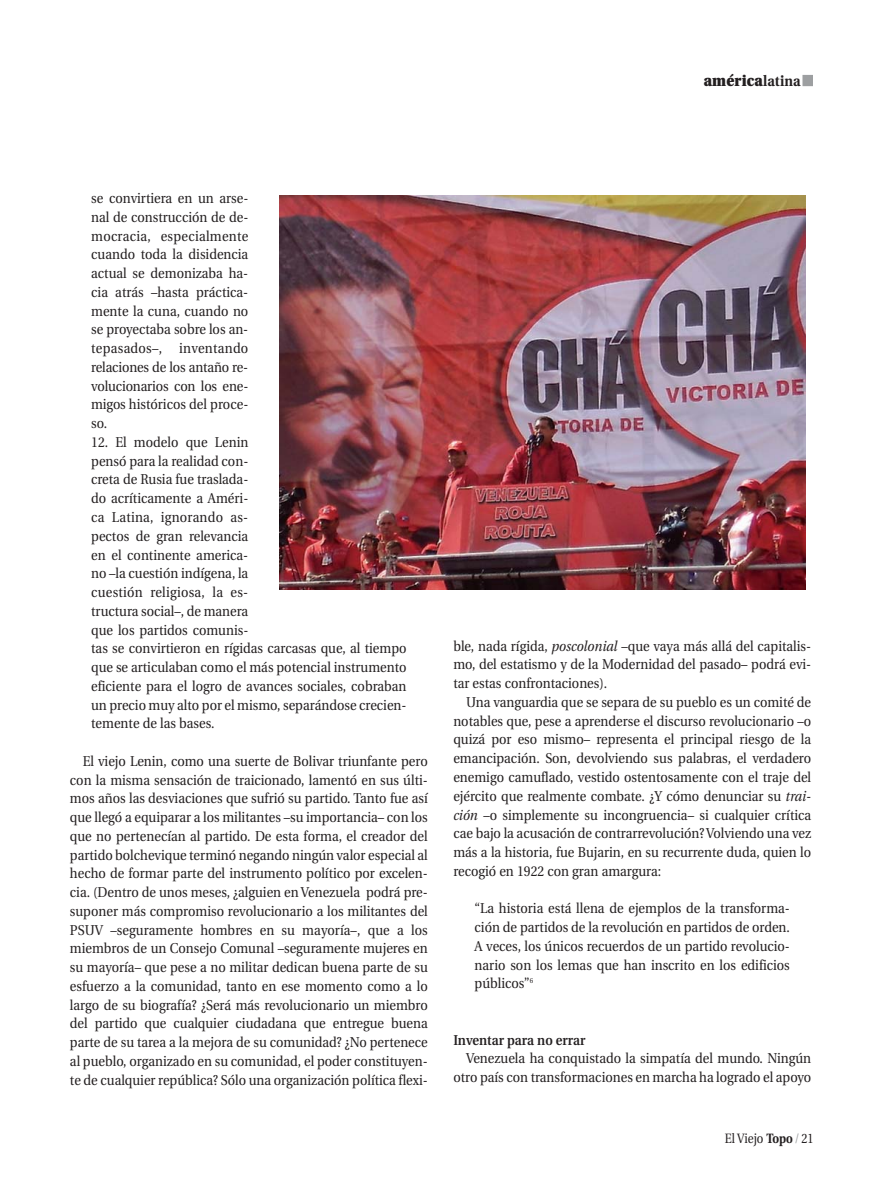
<style>
.page{position:relative;width:893px;height:1191px;background:#fff}
.page>*{position:absolute;margin:0;border:0;box-sizing:border-box;transform-origin:0 0}
.t1{font:900 15px "Utopia";letter-spacing:.01em;color:#231f20;scale:.9 1}
.t2{font:14.25px/18.8px "Utopia";color:#231f20;text-align:justify;scale:.9 1}
.t3{font:600 14.25px "Utopia";color:#231f20;scale:.9 1}
.t4{font:13.5px "Utopia";color:#231f20;scale:.85 1}
.s1{font-weight:700}
.s2{font-style:italic}
.s3{color:#9d9fa1}
</style>
<div class="page">
<img style="left:279px;top:75px;width:534px;height:515px">
<p class="t1" style="left:704px;top:75px;width:109px">américa<span class="s1">latina</span></p>
<p class="t2" style="left:91px;top:190px;width:176px">se convirtiera en un arse&shy;nal de construcción de de&shy;mocracia, especialmente cuando toda la disidencia actual se demonizaba ha&shy;cia atrás –hasta práctica&shy;mente la cuna, cuando no se proyectaba sobre los an&shy;tepasados–, inventando relaciones de los antaño re&shy;volucionarios con los ene&shy;migos históricos del proce&shy;so.</p>
<p class="t2" style="left:91px;top:434px;width:352px;text-align:left">12. El modelo que Lenin<br>pensó para la realidad con-<br>creta de Rusia fue traslada-<br>do acríticamente a Améri-<br>ca Latina, ignorando as-<br>pectos de gran relevancia<br>en el continente america-<br>no –la cuestión indígena, la<br>cuestión religiosa, la es-<br>tructura social–, de manera<br>que los partidos comunis-<br>tas se convirtieron en rígidas carcasas que, al tiempo que se articulaban como el más potencial instrumento eficiente para el logro de avances sociales, cobraban un precio muy alto por el mismo, separándose crecien&shy;temente de las bases.</p>
<p class="t2" style="left:70px;top:753px;width:399px;text-indent:13px">El viejo Lenin, como una suerte de Bolivar triunfante pero con la misma sensación de traicionado, lamentó en sus últi&shy;mos años las desviaciones que sufrió su partido. Tanto fue así que llegó a equiparar a los militantes –su importancia– con los que no pertenecían al partido. De esta forma, el creador del partido bolchevique terminó negando ningún valor especial al hecho de formar parte del instrumento político por excelen&shy;cia. (Dentro de unos meses, ¿alguien en Venezuela podrá pre&shy;suponer más compromiso revolucionario a los militantes del PSUV –seguramente hombres en su mayoría–, que a los miembros de un Consejo Comunal –seguramente mujeres en su mayoría– que pese a no militar dedican buena parte de su esfuerzo a la comunidad, tanto en ese momento como a lo largo de su biografía? ¿Será más revolucionario un miembro del partido que cualquier ciudadana que entregue buena parte de su tarea a la mejora de su comunidad? ¿No pertenece al pueblo, organizado en su comunidad, el poder constituyen&shy;te de cualquier república? Sólo una organización política flexi-</p>
<p class="t2" style="left:453px;top:638px;width:399px">ble, nada rígida, <span class="s2">poscolonial</span> –que vaya más allá del capitalis&shy;mo, del estatismo y de la Modernidad del pasado– podrá evi&shy;tar estas confrontaciones).</p>
<p class="t2" style="left:453px;top:694px;width:399px;text-indent:13px">Una vanguardia que se separa de su pueblo es un comité de notables que, pese a aprenderse el discurso revolucionario –o quizá por eso mismo– representa el principal riesgo de la emancipación. Son, devolviendo sus palabras, el verdadero enemigo camuflado, vestido ostentosamente con el traje del ejército que realmente combate. ¿Y cómo denunciar su <span class="s2">trai&shy;ción</span> –o simplemente su incongruencia– si cualquier crítica cae bajo la acusación de contrarrevolución? Volviendo una vez más a la historia, fue Bujarin, en su recurrente duda, quien lo recogió en 1922 con gran amargura:</p>
<p class="t2" style="left:475px;top:900px;width:352px">“La historia está llena de ejemplos de la transforma&shy;ción de partidos de la revolución en partidos de orden.<br>A veces, los únicos recuerdos de un partido revolucio&shy;nario son los lemas que han inscrito en los edificios públicos”<sup>6</sup></p>
<p class="t3" style="left:453px;top:1034px;width:148px">Inventar para no errar</p>
<p class="t2" style="left:453px;top:1050px;width:399px;text-align:right">Venezuela ha conquistado la simpatía del mundo. Ningún otro país con transformaciones en marcha ha logrado el apoyo</p>
<p class="t4" style="left:725px;top:1133px;width:106px">El Viejo <span class="s1">Topo</span><span class="s3">/</span> 21</p>
</div>
